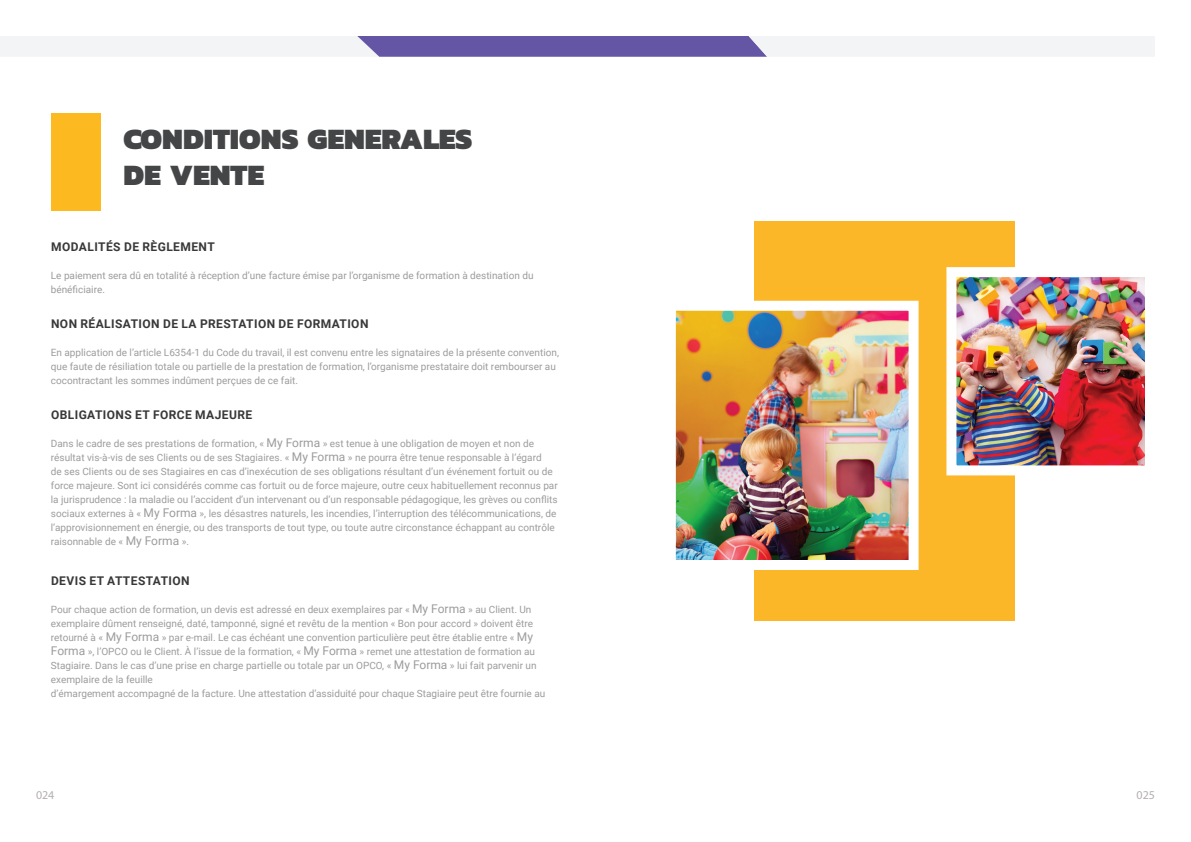
<style>
.page{position:relative;width:1191px;height:842px;background:#fff}
.page>*{position:absolute;margin:0;border:0;box-sizing:border-box;transform-origin:0 0}
.t1{font:900 30px/36px "Kanit";color:#444546}
.t2{font:700 12px "Roboto";letter-spacing:.035em;color:#383839}
.t3{font:12px "Myriad Pro";color:#b4afaf}
.t4{font:10px/14px "Roboto";color:#9c9c9c}
.s1{font-size:12px}
</style>
<div class="page">
<div style="left:51px;top:113px;width:49px;height:97px;background:#fdba20"></div>
<svg style="left:0;top:36px;width:1155px;height:21px"></svg>
<div style="left:754px;top:221px;width:261px;height:400px;background:#fcb728"></div>
<img style="left:957px;top:278px;width:187px;height:186px">
<div style="left:946px;top:267px;width:209px;height:208px;border:10px solid #fff"></div>
<img style="left:677px;top:312px;width:230px;height:247px">
<div style="left:666px;top:301px;width:252px;height:269px;border:10px solid #fff"></div>
<h1 class="t1" style="left:123px;top:120px;width:350px">CONDITIONS GENERALES<br>DE VENTE</h1>
<p class="t2" style="left:51px;top:238px;width:165px">MODALITÉS DE RÈGLEMENT</p>
<p class="t4" style="left:51px;top:268px;width:484px">Le paiement sera dû en totalité à réception d’une facture émise par l’organisme de formation à destination du bénéficiaire.</p>
<p class="t2" style="left:51px;top:316px;width:319px">NON RÉALISATION DE LA PRESTATION DE FORMATION</p>
<p class="t4" style="left:51px;top:345px;width:509px">En application de l’article L6354-1 du Code du travail, il est convenu entre les signataires de la présente convention, que faute de résiliation totale ou partielle de la prestation de formation, l’organisme prestataire doit rembourser au cocontractant les sommes indûment perçues de ce fait.</p>
<p class="t2" style="left:51px;top:407px;width:203px">OBLIGATIONS ET FORCE MAJEURE</p>
<p class="t4" style="left:51px;top:436px;width:508px">Dans le cadre de ses prestations de formation, « <span class="s1">My Forma</span> » est tenue à une obligation de moyen et non de résultat vis-à-vis de ses Clients ou de ses Stagiaires. « <span class="s1">My Forma</span> » ne pourra être tenue responsable à l’égard<br>de ses Clients ou de ses Stagiaires en cas d’inexécution de ses obligations résultant d’un événement fortuit ou de force majeure. Sont ici considérés comme cas fortuit ou de force majeure, outre ceux habituellement reconnus par la jurisprudence : la maladie ou l’accident d’un intervenant ou d’un responsable pédagogique, les grèves ou conflits sociaux externes à « <span class="s1">My Forma</span> », les désastres naturels, les incendies, l’interruption des télécommunications, de l’approvisionnement en énergie, ou des transports de tout type, ou toute autre circonstance échappant au contrôle raisonnable de « <span class="s1">My Forma</span> ».</p>
<p class="t2" style="left:51px;top:572px;width:140px">DEVIS ET ATTESTATION</p>
<p class="t4" style="left:51px;top:602px;width:496px">Pour chaque action de formation, un devis est adressé en deux exemplaires par « <span class="s1">My Forma</span> » au Client. Un exemplaire dûment renseigné, daté, tamponné, signé et revêtu de la mention « Bon pour accord » doivent être retourné à « <span class="s1">My Forma</span> » par e-mail. Le cas échéant une convention particulière peut être établie entre « <span class="s1">My Forma</span> », l’OPCO ou le Client. À l’issue de la formation, « <span class="s1">My Forma</span> » remet une attestation de formation au Stagiaire. Dans le cas d’une prise en charge partielle ou totale par un OPCO, « <span class="s1">My Forma</span> » lui fait parvenir un exemplaire de la feuille<br>d’émargement accompagné de la facture. Une attestation d’assiduité pour chaque Stagiaire peut être fournie au</p>
<p class="t3" style="left:36px;top:787px;width:20px">024</p>
<p class="t3" style="left:1136px;top:787px;width:20px">025</p>
</div>
